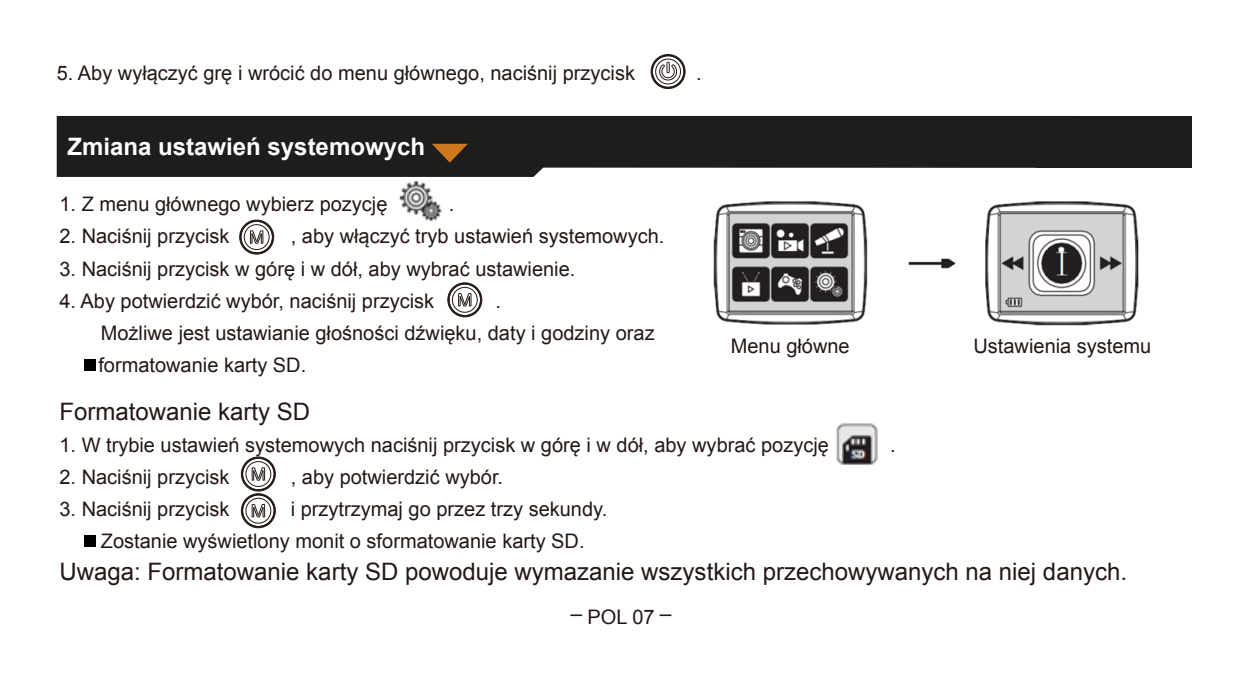
<style>
.page{position:relative;width:1248px;height:681px;background:#fff}
.page>*{position:absolute;margin:0;border:0;box-sizing:border-box;transform-origin:0 0}
.t1{font:24px "Arial";color:#231815}
.t2{font:700 24px "Arial";color:#fff}
.t3{font:20px/32px "Arial";color:#231815}
</style>
<div class="page">
<div style="left:650px;top:54px;width:35px;height:35px;border:1px solid #231815;border-radius:50%"></div>
<div style="left:651px;top:55px;width:33px;height:33px;border:1px solid #231815;border-radius:50%"></div>
<div style="left:652px;top:55px;width:32px;height:33px;border:1px solid #231815;border-radius:50%"></div>
<div style="left:655px;top:59px;width:26px;height:25px;border:1px solid #231815;border-radius:50%"></div>
<svg style="left:659px;top:61px;width:19px;height:20px"></svg>
<svg style="left:57px;top:116px;width:978px;height:61px;background:#2e2f2d"></svg>
<div style="left:1035px;top:116px;width:156px;height:52px;background:#1d1e1c"></div>
<svg style="left:432px;top:144px;width:36px;height:19px"></svg>
<div style="left:84px;top:359px;width:11px;height:12px;background:#000"></div>
<div style="left:84px;top:535px;width:11px;height:12px;background:#000"></div>
<img style="left:399px;top:180px;width:43px;height:42px">
<svg style="left:250px;top:230px;width:13px;height:14px"></svg>
<div style="left:239px;top:219px;width:35px;height:35px;border:1px solid #231815;border-radius:50%"></div>
<div style="left:240px;top:220px;width:33px;height:34px;border:1px solid #231815;border-radius:50%"></div>
<div style="left:240px;top:221px;width:33px;height:32px;border:1px solid #231815;border-radius:50%"></div>
<div style="left:244px;top:224px;width:25px;height:26px;border:1px solid #231815;border-radius:50%"></div>
<svg style="left:458px;top:293px;width:13px;height:14px"></svg>
<div style="left:447px;top:282px;width:35px;height:35px;border:1px solid #231815;border-radius:50%"></div>
<div style="left:448px;top:283px;width:33px;height:33px;border:1px solid #231815;border-radius:50%"></div>
<div style="left:452px;top:287px;width:25px;height:25px;border:1px solid #231815;border-radius:50%"></div>
<img style="left:713px;top:201px;width:426px;height:125px">
<img style="left:836px;top:423px;width:42px;height:42px">
<svg style="left:251px;top:467px;width:14px;height:14px"></svg>
<div style="left:241px;top:456px;width:35px;height:35px;border:1px solid #231815;border-radius:50%"></div>
<div style="left:241px;top:457px;width:34px;height:33px;border:1px solid #231815;border-radius:50%"></div>
<div style="left:242px;top:457px;width:33px;height:33px;border:1px solid #231815;border-radius:50%"></div>
<div style="left:242px;top:457px;width:32px;height:33px;border:1px solid #231815;border-radius:50%"></div>
<div style="left:245px;top:461px;width:26px;height:25px;border:1px solid #231815;border-radius:50%"></div>
<svg style="left:251px;top:504px;width:14px;height:14px"></svg>
<div style="left:241px;top:493px;width:35px;height:35px;border:1px solid #231815;border-radius:50%"></div>
<div style="left:241px;top:493px;width:34px;height:34px;border:1px solid #231815;border-radius:50%"></div>
<div style="left:242px;top:494px;width:33px;height:32px;border:1px solid #231815;border-radius:50%"></div>
<div style="left:242px;top:494px;width:32px;height:32px;border:1px solid #231815;border-radius:50%"></div>
<div style="left:245px;top:497px;width:26px;height:26px;border:1px solid #231815;border-radius:50%"></div>
<p class="t3" style="left:57px;top:57px;width:579px">5. Aby wyłączyć grę i wrócić do menu głównego, naciśnij przycisk</p>
<p class="t2" style="left:67px;top:131px;width:359px">Zmiana ustawień systemowych</p>
<p class="t3" style="left:59px;top:188px;width:329px">1. Z menu głównego wybierz pozycję</p>
<p class="t3" style="left:448px;top:188px;width:7px">.</p>
<p class="t3" style="left:59px;top:220px;width:172px">2. Naciśnij przycisk</p>
<p class="t3" style="left:291px;top:220px;width:375px">, aby włączyć tryb ustawień systemowych.</p>
<p class="t3" style="left:59px;top:252px;width:517px">3. Naciśnij przycisk w górę i w dół, aby wybrać ustawienie.</p>
<p class="t3" style="left:59px;top:284px;width:376px">4. Aby potwierdzić wybór, naciśnij przycisk</p>
<p class="t3" style="left:98px;top:284px;width:557px;text-indent:397px">.<br>Możliwe jest ustawianie głośności dźwięku, daty i godziny oraz formatowanie karty SD.</p>
<p class="t3" style="left:696px;top:57px;width:7px">.</p>
<p class="t3" style="left:730px;top:330px;width:120px">Menu główne</p>
<p class="t3" style="left:973px;top:330px;width:179px">Ustawienia systemu</p>
<p class="t1" style="left:59px;top:396px;width:252px">Formatowanie karty SD</p>
<p class="t3" style="left:59px;top:429px;width:771px">1. W trybie ustawień systemowych naciśnij przycisk w górę i w dół, aby wybrać pozycję</p>
<p class="t3" style="left:890px;top:429px;width:7px">.</p>
<p class="t3" style="left:59px;top:461px;width:172px">2. Naciśnij przycisk</p>
<p class="t3" style="left:291px;top:461px;width:214px">, aby potwierdzić wybór.</p>
<p class="t3" style="left:59px;top:493px;width:172px">3. Naciśnij przycisk</p>
<p class="t3" style="left:101px;top:493px;width:508px;text-indent:190px">i przytrzymaj go przez trzy sekundy.<br>Zostanie wyświetlony monit o sformatowanie karty SD.</p>
<p class="t1" style="left:59px;top:556px;width:1069px">Uwaga: Formatowanie karty SD powoduje wymazanie wszystkich przechowywanych na niej danych.</p>
<p class="t3" style="left:570px;top:589px;width:13px">_</p>
<p class="t3" style="left:587px;top:601px;width:69px">POL 07</p>
<p class="t3" style="left:660px;top:589px;width:13px">_</p>
</div>
